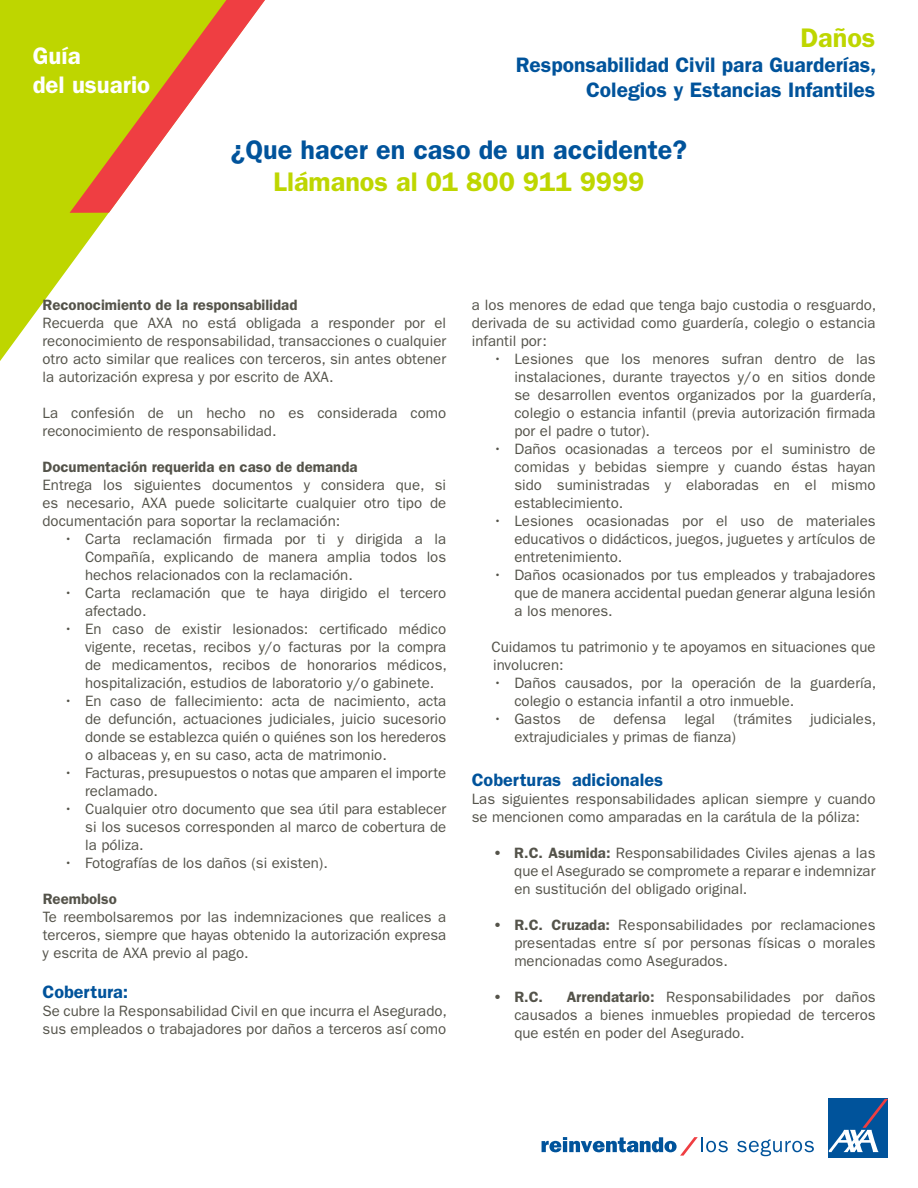
<style>
.page{position:relative;width:918px;height:1188px;background:#fff}
.page>*{position:absolute;margin:0;border:0;box-sizing:border-box;transform-origin:0 0}
.t1{font:600 27px "ITC Franklin Gothic Std";color:#00539b}
.t2{font:600 27px "ITC Franklin Gothic Std";color:#bed600}
.t3{font:600 24px/28.8px "ITC Franklin Gothic Std";color:#fff}
.t4{font:600 21px/25.2px "ITC Franklin Gothic Std";color:#00539b;text-align:right}
.t5{font:600 18px "ITC Franklin Gothic Std";color:#00539b}
.t6{font:15px/18px "ITC Franklin Gothic Std";color:#54534a;text-align:justify}
.t7{font:600 15px "ITC Franklin Gothic Std";color:#54534a}
.s1{font-weight:600}
</style>
<div class="page">
<svg style="left:0;top:0;width:109px;height:361px;fill:#bed600"></svg>
<svg style="left:70px;top:0;width:195px;height:213px"></svg>
<svg style="left:737px;top:1139px;width:77px;height:17px"></svg>
<div style="left:829px;top:1099px;width:59px;height:59px;background:#00539b"></div>
<svg style="left:829px;top:1099px;width:59px;height:53px"></svg>
<svg style="left:542px;top:1137px;width:186px;height:19px"></svg>
<h2 class="t3" style="left:33px;top:42px;width:119px">Guía<br>del usuario</h2>
<h1 class="t2" style="left:800px;top:22px;width:77px">Daños</h1>
<h3 class="t4" style="left:516px;top:52px;width:362px">Responsabilidad Civil para Guarderías,<br>Colegios y Estancias Infantiles</h3>
<h1 class="t1" style="left:231px;top:133px;width:458px">¿Que hacer en caso de un accidente?</h1>
<h1 class="t2" style="left:274px;top:166px;width:372px">Llámanos al 01 800 911 9999</h1>
<p class="t7" style="left:43px;top:296px;width:257px">Reconocimiento de la responsabilidad</p>
<p class="t6" style="left:43px;top:314px;width:405px">Recuerda que AXA no está obligada a responder por el reconocimiento de responsabilidad, transacciones o cualquier otro acto similar que realices con terceros, sin antes obtener la autorización expresa y por escrito de AXA.</p>
<p class="t6" style="left:43px;top:404px;width:405px">La confesión de un hecho no es considerada como reconocimiento de responsabilidad.</p>
<p class="t7" style="left:43px;top:458px;width:317px">Documentación requerida en caso de demanda</p>
<p class="t6" style="left:43px;top:476px;width:405px">Entrega los siguientes documentos y considera que, si es necesario, AXA puede solicitarte cualquier otro tipo de documentación para soportar la reclamación:</p>
<p class="t6" style="left:85px;top:530px;width:363px;text-indent:-21px">• Carta reclamación firmada por ti y dirigida a la Compañía, explicando de manera amplia todos los hechos relacionados con la reclamación.</p>
<p class="t6" style="left:85px;top:584px;width:363px;text-indent:-21px">• Carta reclamación que te haya dirigido el tercero afectado.</p>
<p class="t6" style="left:85px;top:620px;width:363px;text-indent:-21px">• En caso de existir lesionados: certificado médico vigente, recetas, recibos y/o facturas por la compra de medicamentos, recibos de honorarios médicos, hospitalización, estudios de laboratorio y/o gabinete.</p>
<p class="t6" style="left:85px;top:692px;width:363px;text-indent:-21px">• En caso de fallecimiento: acta de nacimiento, acta de defunción, actuaciones judiciales, juicio sucesorio donde se establezca quién o quiénes son los herederos o albaceas y, en su caso, acta de matrimonio.</p>
<p class="t6" style="left:85px;top:764px;width:363px;text-indent:-21px">• Facturas, presupuestos o notas que amparen el importe reclamado.</p>
<p class="t6" style="left:85px;top:800px;width:363px;text-indent:-21px">• Cualquier otro documento que sea útil para establecer si los sucesos corresponden al marco de cobertura de la póliza.</p>
<p class="t6" style="left:64px;top:854px;width:265px">• Fotografías de los daños (si existen).</p>
<p class="t7" style="left:43px;top:890px;width:76px">Reembolso</p>
<p class="t6" style="left:43px;top:908px;width:405px">Te reembolsaremos por las indemnizaciones que realices a terceros, siempre que hayas obtenido la autorización expresa y escrita de AXA previo al pago.</p>
<p class="t5" style="left:43px;top:981px;width:87px">Cobertura:</p>
<p class="t6" style="left:43px;top:1002px;width:406px">Se cubre la Responsabilidad Civil en que incurra el Asegurado, sus empleados o trabajadores por daños a terceros así como</p>
<p class="t6" style="left:472px;top:296px;width:406px">a los menores de edad que tenga bajo custodia o resguardo, derivada de su actividad como guardería, colegio o estancia infantil por:</p>
<p class="t6" style="left:514px;top:350px;width:364px;text-indent:-21px">• Lesiones que los menores sufran dentro de las instalaciones, durante trayectos y/o en sitios donde se desarrollen eventos organizados por la guardería, colegio o estancia infantil (previa autorización firmada por el padre o tutor).</p>
<p class="t6" style="left:514px;top:440px;width:363px;text-indent:-21px">• Daños ocasionadas a terceos por el suministro de comidas y bebidas siempre y cuando éstas hayan sido suministradas y elaboradas en el mismo establecimiento.</p>
<p class="t6" style="left:514px;top:512px;width:363px;text-indent:-21px">• Lesiones ocasionadas por el uso de materiales educativos o didácticos, juegos, juguetes y artículos de entretenimiento.</p>
<p class="t6" style="left:514px;top:566px;width:363px;text-indent:-21px">• Daños ocasionados por tus empleados y trabajadores que de manera accidental puedan generar alguna lesión a los menores.</p>
<p class="t6" style="left:491px;top:638px;width:386px">Cuidamos tu patrimonio y te apoyamos en situaciones que involucren:</p>
<p class="t6" style="left:514px;top:674px;width:363px;text-indent:-21px">• Daños causados, por la operación de la guardería, colegio o estancia infantil a otro inmueble.</p>
<p class="t6" style="left:514px;top:710px;width:363px;text-indent:-21px">• Gastos de defensa legal (trámites judiciales, extrajudiciales y primas de fianza)</p>
<p class="t5" style="left:472px;top:769px;width:193px">Coberturas adicionales</p>
<p class="t6" style="left:472px;top:790px;width:405px">Las siguientes responsabilidades aplican siempre y cuando se mencionen como amparadas en la carátula de la póliza:</p>
<p class="t6" style="left:514px;top:844px;width:363px;text-indent:-21px"><span class="s1">• R.C. Asumida:</span> Responsabilidades Civiles ajenas a las que el Asegurado se compromete a reparar e indemnizar en sustitución del obligado original.</p>
<p class="t6" style="left:514px;top:916px;width:363px;text-indent:-21px"><span class="s1">• R.C. Cruzada:</span> Responsabilidades por reclamaciones presentadas entre sí por personas físicas o morales mencionadas como Asegurados.</p>
<p class="t7" style="left:493px;top:988px;width:52px">• R.C.</p>
<p class="t6" style="left:514px;top:988px;width:363px;text-indent:52px"><span class="s1">Arrendatario:</span> Responsabilidades por daños causados a bienes inmuebles propiedad de terceros que estén en poder del Asegurado.</p>
</div>
